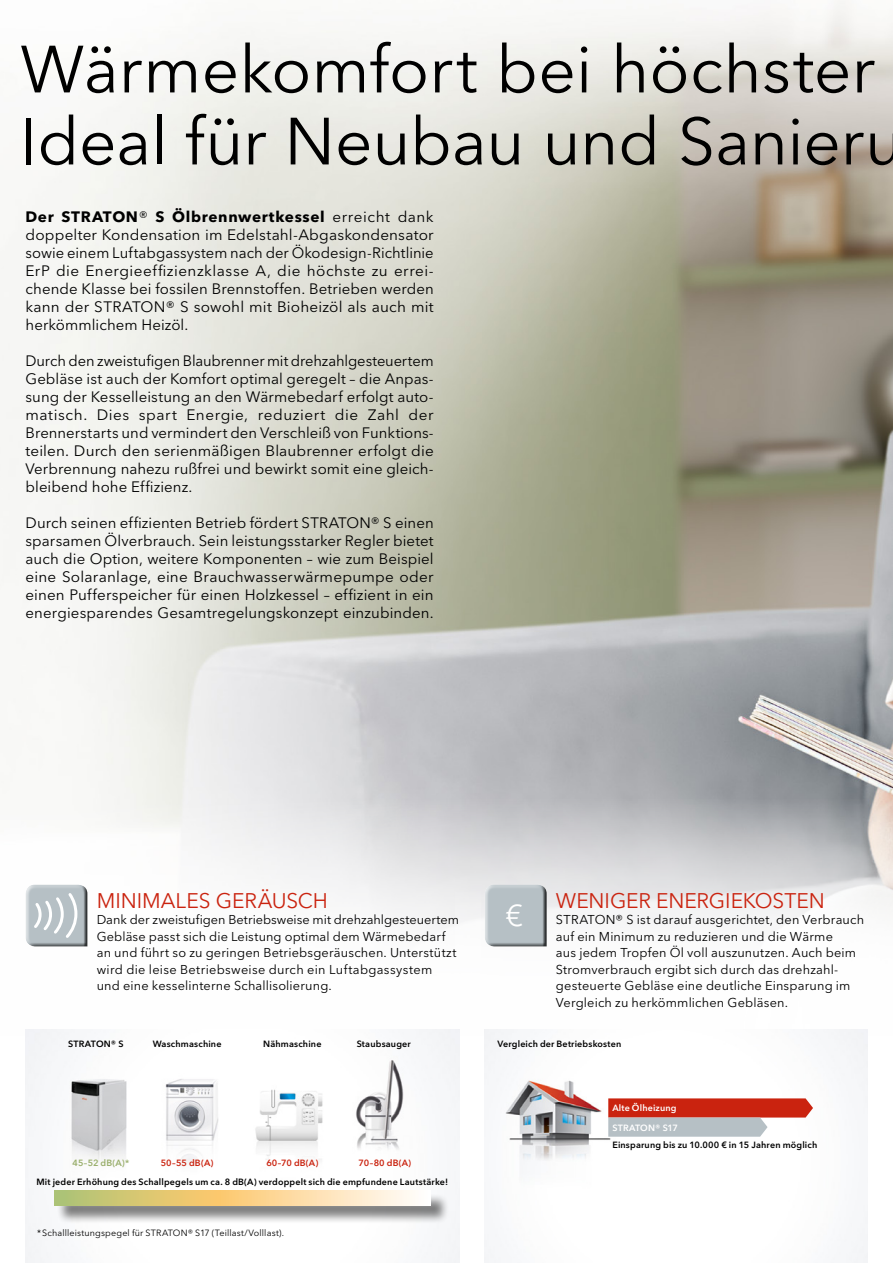
<style>
.page{position:relative;width:893px;height:1263px;background:#fff}
.page>*{position:absolute;margin:0;border:0;box-sizing:border-box;transform-origin:0 0}
.t1{font:66px/72px "Avenir Next LT Pro";letter-spacing:-.005em;color:#000}
.t2{font:30px "Avenir Next LT Pro";color:#fff}
.t3{font:21px "Avenir Next LT Pro";letter-spacing:-.005em;color:#ca230f}
.t4{font:15px/18px "Avenir Next LT Pro";letter-spacing:.01em;color:#000;text-align:justify}
.t5{font:12.75px/16.5px "Avenir Next LT Pro";letter-spacing:.01em;color:#000}
.t6{font:600 9px "Avenir Next LT Pro";letter-spacing:.02em;color:#000}
.t7{font:9px "Avenir Next LT Pro";letter-spacing:.015em;color:#000}
.t8{font:600 9px "Avenir Next LT Pro";letter-spacing:.005em;color:#ca230f}
.t9{font:600 9px "Avenir Next LT Pro";letter-spacing:.015em;color:#fff}
.t10{font:600 9px "Avenir Next LT Pro";color:#99ae6b}
.s1{font-weight:700}
</style>
<div class="page">
<img style="left:0;top:0;width:893px;height:799px">
<svg style="left:101px;top:799px;width:792px;height:252px"></svg>
<img style="left:485px;top:1029px;width:382px;height:234px">
<div style="left:455px;top:886px;width:25px;height:377px;background:#fff"></div>
<hr style="left:892px;top:886px;width:1px;height:377px;background:#fff">
<img style="left:26px;top:1029px;width:433px;height:234px">
<div style="left:56px;top:1193px;width:393px;height:31px;background:#000;opacity:.5"></div>
<svg style="left:54px;top:1191px;width:377px;height:14px;background:#ecd699"></svg>
<svg style="left:608px;top:1098px;width:205px;height:39px;background:#ca7e76"></svg>
<div style="left:27px;top:884px;width:61px;height:63px;background:#000;opacity:.75"></div>
<div style="left:482px;top:884px;width:62px;height:63px;background:#fff;opacity:.75"></div>
<div style="left:487px;top:884px;width:60px;height:63px;background:#000;opacity:.75"></div>
<svg style="left:26px;top:884px;width:61px;height:62px;background:#bac2c6"></svg>
<h1 class="t1" style="left:20px;top:33px;width:884px">Wärmekomfort bei höchster<br>Ideal für Neubau und Sanieru</h1>
<p class="t4" style="left:26px;top:208px;width:410px"><span class="s1">Der STRATON</span>® <span class="s1">S Ölbrennwertkessel</span> erreicht dank doppelter Kondensation im Edelstahl-Abgaskondensator sowie einem Luftabgassystem nach der Ökodesign-Richtlinie ErP die Energieeffizienzklasse A, die höchste zu errei&shy;chende Klasse bei fossilen Brennstoffen. Betrieben werden kann der STRATON® S sowohl mit Bioheizöl als auch mit herkömmlichem Heizöl.</p>
<p class="t4" style="left:26px;top:352px;width:410px">Durch den zweistufigen Blaubrenner mit drehzahlgesteuertem Gebläse ist auch der Komfort optimal geregelt – die Anpas&shy;sung der Kesselleistung an den Wärmebedarf erfolgt auto&shy;matisch. Dies spart Energie, reduziert die Zahl der Brennerstarts und vermindert den Verschleiß von Funktions&shy;teilen. Durch den serienmäßigen Blaubrenner erfolgt die Verbrennung nahezu rußfrei und bewirkt somit eine gleich&shy;bleibend hohe Effizienz.</p>
<p class="t4" style="left:26px;top:514px;width:410px">Durch seinen effizienten Betrieb fördert STRATON® S einen sparsamen Ölverbrauch. Sein leistungsstarker Regler bietet auch die Option, weitere Komponenten – wie zum Beispiel eine Solaranlage, eine Brauchwasserwärmepumpe oder einen Pufferspeicher für einen Holzkessel – effizient in ein energiesparendes Gesamtregelungskonzept einzubinden.</p>
<h3 class="t3" style="left:97px;top:888px;width:233px">MINIMALES GERÄUSCH</h3>
<p class="t5" style="left:97px;top:911px;width:364px">Dank der zweistufigen Betriebsweise mit drehzahlgesteuertem Gebläse passt sich die Leistung optimal dem Wärmebedarf an und führt so zu geringen Betriebsgeräuschen. Unterstützt wird die leise Betriebsweise durch ein Luftabgassystem<br>und eine kesselinterne Schallisolierung.</p>
<p class="t6" style="left:68px;top:1038px;width:57px">STRATON® S</p>
<p class="t6" style="left:153px;top:1038px;width:70px">Waschmaschine</p>
<p class="t6" style="left:263px;top:1038px;width:60px">Nähmaschine</p>
<p class="t6" style="left:357px;top:1038px;width:56px">Staubsauger</p>
<p class="t8" style="left:161px;top:1157px;width:54px">50–55 dB(A)</p>
<p class="t8" style="left:266px;top:1157px;width:53px">60–70 dB(A)</p>
<p class="t8" style="left:358px;top:1157px;width:54px">70–80 dB(A)</p>
<p class="t6" style="left:37px;top:1176px;width:413px">Mit jeder Erhöhung des Schallpegels um ca. 8 dB(A) verdoppelt sich die empfundene Lautstärke!</p>
<p class="t10" style="left:72px;top:1157px;width:58px">45–52 dB(A)*</p>
<p class="t7" style="left:37px;top:1227px;width:248px">* Schallleistungspegel für STRATON® S17 (Teillast/Volllast).</p>
<h2 class="t2" style="left:506px;top:897px;width:19px">€</h2>
<h3 class="t3" style="left:556px;top:888px;width:270px">WENIGER ENERGIEKOSTEN</h3>
<p class="t5" style="left:556px;top:911px;width:310px">STRATON® S ist darauf ausgerichtet, den Verbrauch auf ein Minimum zu reduzieren und die Wärme<br>aus jedem Tropfen Öl voll auszunutzen. Auch beim Stromverbrauch ergibt sich durch das drehzahl&shy;gesteuerte Gebläse eine deutliche Einsparung im Vergleich zu herkömmlichen Gebläsen.</p>
<p class="t6" style="left:497px;top:1038px;width:125px">Vergleich der Betriebskosten</p>
<p class="t9" style="left:612px;top:1103px;width:66px">Alte Ölheizung</p>
<p class="t9" style="left:612px;top:1122px;width:67px">STRATON® S17</p>
<p class="t6" style="left:612px;top:1139px;width:206px">Einsparung bis zu 10.000 € in 15 Jahren möglich</p>
</div>
